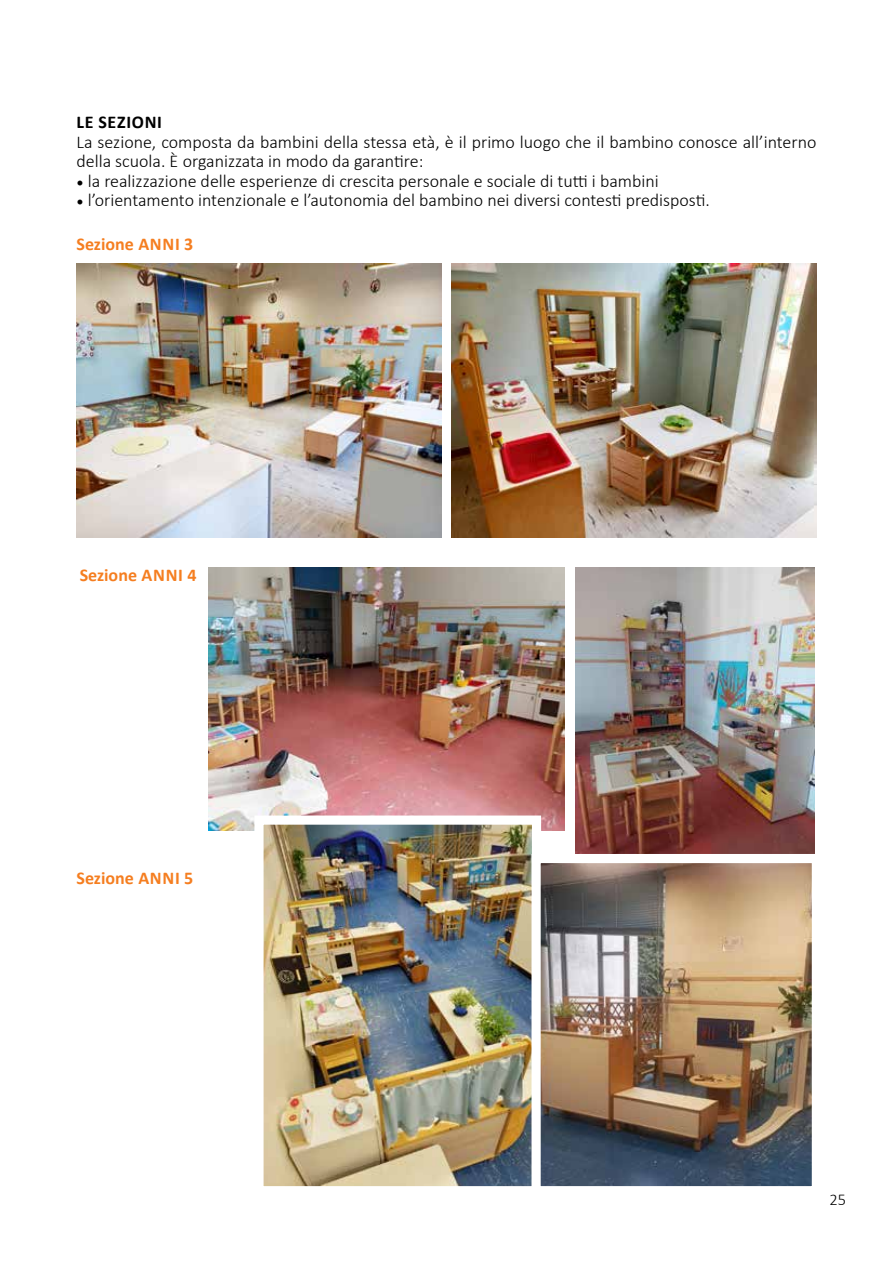
<style>
.page{position:relative;width:893px;height:1263px;background:#fff}
.page>*{position:absolute;margin:0;border:0;box-sizing:border-box;transform-origin:0 0}
.t1{font:300 18px/19.5px "Calibri";color:#000}
.t2{font:700 18px "Calibri";color:#f57e20}
.t3{font:700 18px "Calibri";letter-spacing:.04em;color:#000}
.t4{font:300 16.5px "Calibri";color:#000}
.s1{font-family:"Adobe Hebrew";font-weight:400}
</style>
<div class="page">
<img style="left:77px;top:264px;width:365px;height:273px">
<img style="left:451px;top:264px;width:365px;height:273px">
<img style="left:208px;top:567px;width:357px;height:264px">
<img style="left:575px;top:567px;width:239px;height:287px">
<img style="left:264px;top:825px;width:267px;height:360px">
<div style="left:254px;top:815px;width:287px;height:380px;border:9px solid #fff"></div>
<img style="left:541px;top:864px;width:270px;height:321px">
<div style="left:531px;top:854px;width:290px;height:341px;border:9px solid #fff"></div>
<p class="t3" style="left:77px;top:110px;width:87px">LE SEZIONI</p>
<p class="t1" style="left:77px;top:132px;width:741px">La sezione, composta da bambini della stessa età, è il primo luogo che il bambino conosce all’interno della scuola. È organizzata in modo da garantire:</p>
<p class="t1" style="left:77px;top:171px;width:584px"><span class="s1">•</span> la realizzazione delle esperienze di crescita personale e sociale di tutti i bambini</p>
<p class="t1" style="left:77px;top:190px;width:635px"><span class="s1">•</span> l’orientamento intenzionale e l’autonomia del bambino nei diversi contesti predisposti.</p>
<p class="t2" style="left:77px;top:231px;width:118px">Sezione ANNI 3</p>
<p class="t2" style="left:80px;top:562px;width:118px">Sezione ANNI 4</p>
<p class="t2" style="left:77px;top:865px;width:118px">Sezione ANNI 5</p>
<p class="t4" style="left:829px;top:1189px;width:18px">25</p>
</div>
